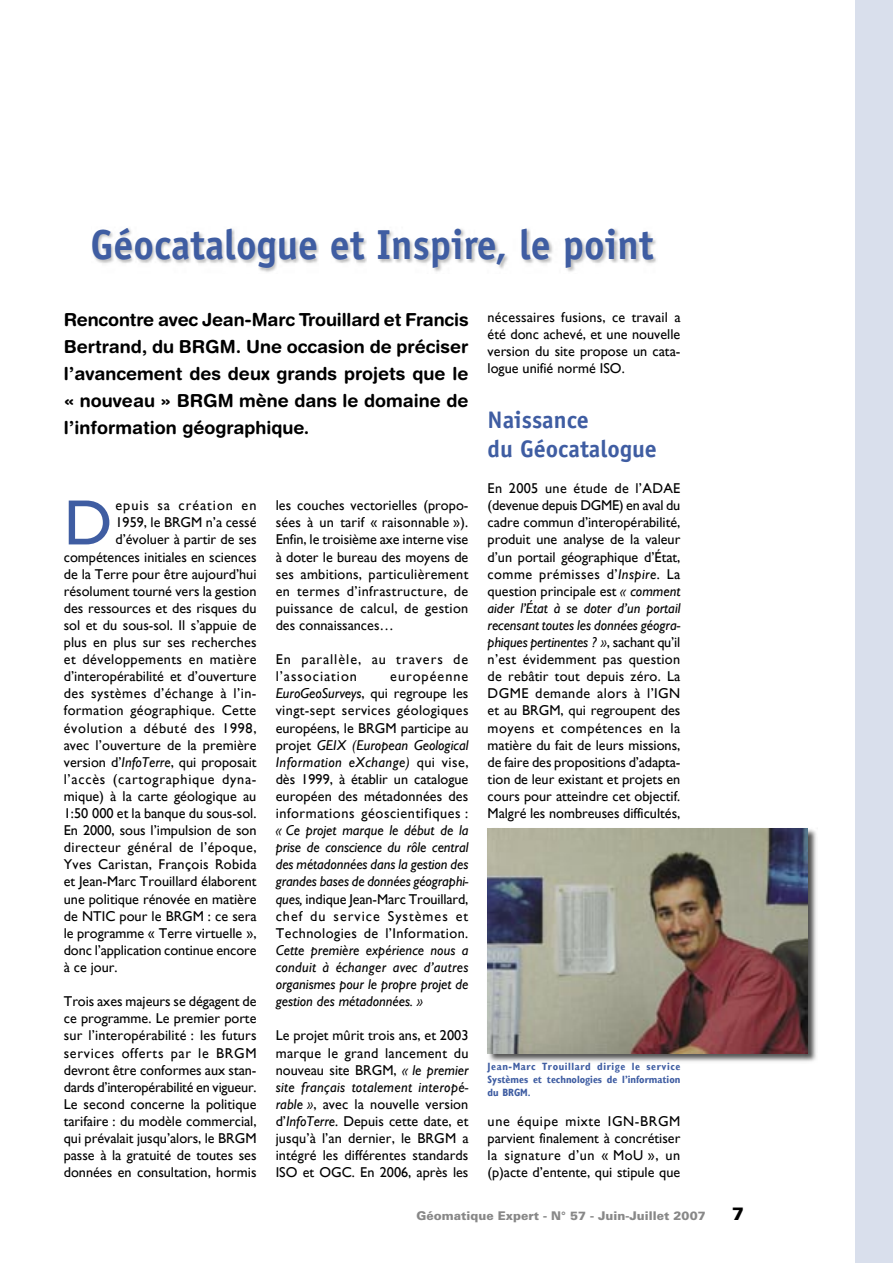
<style>
.page{position:relative;width:893px;height:1263px;background:#fff}
.page>*{position:absolute;margin:0;border:0;box-sizing:border-box;transform-origin:0 0}
.t1{font:64.5px "Gill Sans";color:#3f5da2}
.t2{font:700 42px "Officina Sans";color:#3f5da2;scale:.95 1}
.t3{font:700 24px/28.8px "Officina Sans";color:#3f5da2}
.t4{font:700 18px/27px "Helvetica Rounded";color:#000;text-align:justify}
.t5{font:900 18px "Univers";color:#000}
.t6{font:14.25px/17.1px "Gill Sans";color:#000;text-align:justify}
.t7{font:italic 14.25px/17.1px "Gill Sans";color:#000;text-align:justify}
.t8{font:14.25px/17.1px "Gill Sans";letter-spacing:.07em;color:#000}
.t9{font:14.25px "Gill Sans";letter-spacing:.03em;color:#000}
.t10{font:14.25px "Gill Sans";letter-spacing:.025em;color:#000}
.t11{font:14.25px "Gill Sans";letter-spacing:.055em;color:#000}
.t12{font:14.25px "Gill Sans";letter-spacing:.02em;color:#000}
.t13{font:14.25px "Gill Sans";letter-spacing:.035em;color:#000}
.t14{font:14.25px "Gill Sans";letter-spacing:.045em;color:#000}
.t15{font:900 12px "Univers";color:#888}
.t16{font:700 condensed 10.5px/12.6px "Gill Sans";color:#3f5da2;text-align:justify}
.s1{font-style:italic}
.s2{font-style:normal}
</style>
<div class="page">
<div style="left:855px;top:0;width:38px;height:1263px;background:#d9dfec"></div>
<img style="left:92px;top:228px;width:564px;height:44px">
<img style="left:487px;top:828px;width:329px;height:234px">
<img style="left:488px;top:828px;width:319px;height:225px">
<h2 class="t2" style="left:91px;top:218px;width:594px">Géocatalogue et Inspire, le point</h2>
<p class="t4" style="left:64px;top:305px;width:406px">Rencontre avec Jean-Marc Trouillard et Francis Bertrand, du BRGM. Une occasion de préciser l’avancement des deux grands projets que le « nouveau » BRGM mène dans le domaine de l’information géographique.</p>
<h1 class="t1" style="left:64px;top:486px;width:50px">D</h1>
<p class="t8" style="left:115px;top:497px;width:143px">epuis sa création en</p>
<p class="t6" style="left:115px;top:514px;width:143px">1959, le BRGM n’a cessé</p>
<p class="t6" style="left:115px;top:531px;width:143px">d’évoluer à partir de ses</p>
<p class="t6" style="left:64px;top:548px;width:194px">compétences initiales en sciences</p>
<p class="t6" style="left:64px;top:565px;width:194px">de la Terre pour être aujourd’hui</p>
<p class="t6" style="left:64px;top:582px;width:194px">résolument tourné vers la gestion</p>
<p class="t6" style="left:64px;top:600px;width:194px">des ressources et des risques du</p>
<p class="t6" style="left:64px;top:617px;width:194px">sol et du sous-sol. Il s’appuie de</p>
<p class="t6" style="left:64px;top:634px;width:194px">plus en plus sur ses recherches</p>
<p class="t9" style="left:64px;top:651px;width:194px">et développements en matière</p>
<p class="t6" style="left:64px;top:668px;width:194px">d’interopérabilité et d’ouverture</p>
<p class="t13" style="left:64px;top:685px;width:194px">des systèmes d’échange à l’in-</p>
<p class="t10" style="left:64px;top:702px;width:194px">formation géographique. Cette</p>
<p class="t14" style="left:64px;top:720px;width:194px">évolution a débuté des 1998,</p>
<p class="t6" style="left:64px;top:736px;width:194px">avec l’ouverture de la première</p>
<p class="t6" style="left:64px;top:753px;width:194px">version d’<span class="s1">InfoTerre</span>, qui proposait</p>
<p class="t11" style="left:64px;top:771px;width:194px">l’accès (cartographique dyna-</p>
<p class="t6" style="left:64px;top:788px;width:194px">mique) à la carte géologique au</p>
<p class="t6" style="left:64px;top:805px;width:194px">1:50 000 et la banque du sous-sol.</p>
<p class="t6" style="left:64px;top:822px;width:194px">En 2000, sous l’impulsion de son</p>
<p class="t9" style="left:64px;top:839px;width:194px">directeur général de l’époque,</p>
<p class="t12" style="left:64px;top:856px;width:194px">Yves Caristan, François Robida</p>
<p class="t6" style="left:64px;top:873px;width:194px">et Jean-Marc Trouillard élaborent</p>
<p class="t6" style="left:64px;top:890px;width:194px">une politique rénovée en matière</p>
<p class="t6" style="left:64px;top:907px;width:194px">de NTIC pour le BRGM : ce sera</p>
<p class="t6" style="left:64px;top:924px;width:194px">le programme « Terre virtuelle »,</p>
<p class="t6" style="left:64px;top:942px;width:194px">donc l’application continue encore</p>
<p class="t6" style="left:64px;top:959px;width:55px">à ce jour.</p>
<p class="t6" style="left:64px;top:993px;width:194px">Trois axes majeurs se dégagent de ce programme. Le premier porte sur l’interopérabilité : les futurs services offerts par le BRGM devront être conformes aux stan&shy;dards d’interopérabilité en vigueur.<br>Le second concerne la politique tarifaire : du modèle commercial, qui prévalait jusqu’alors, le BRGM passe à la gratuité de toutes ses données en consultation, hormis</p>
<p class="t6" style="left:276px;top:497px;width:194px">les couches vectorielles (propo&shy;sées à un tarif « raisonnable »).<br>Enfin, le troisième axe interne vise à doter le bureau des moyens de ses ambitions, particulièrement en termes d’infrastructure, de puissance de calcul, de gestion des connaissances…</p>
<p class="t8" style="left:276px;top:651px;width:194px">En parallèle, au travers de l’association</p>
<p class="t6" style="left:276px;top:668px;width:194px;text-indent:115px">européenne <span class="s1">EuroGeoSurveys</span>, qui regroupe les vingt-sept services géologiques européens, le BRGM participe au projet <span class="s1">GEIX (European Geological Information eXchange)</span> qui vise, dès 1999, à établir un catalogue européen des métadonnées des informations géoscientifiques :</p>
<p class="t7" style="left:276px;top:822px;width:194px">« Ce projet marque le début de la prise de conscience du rôle central des métadonnées dans la gestion des grandes bases de données géographi&shy;ques, <span class="s2">indique Jean-Marc Trouillard, chef du service Systèmes et Technologies de l’Information.</span></p>
<p class="t7" style="left:276px;top:942px;width:194px">Cette première expérience nous a conduit à échanger avec d’autres organismes pour le propre projet de gestion des métadonnées. »</p>
<p class="t6" style="left:276px;top:1027px;width:194px">Le projet mûrit trois ans, et 2003 marque le grand lancement du nouveau site BRGM, <span class="s1">« le premier site français totalement interopé&shy;rable »</span>, avec la nouvelle version d’<span class="s1">InfoTerre</span>. Depuis cette date, et jusqu’à l’an dernier, le BRGM a intégré les différentes standards ISO et OGC. En 2006, après les</p>
<p class="t6" style="left:488px;top:309px;width:194px">nécessaires fusions, ce travail a été donc achevé, et une nouvelle version du site propose un cata&shy;logue unifié normé ISO.</p>
<h3 class="t3" style="left:488px;top:405px;width:171px">Naissance<br>du Géocatalogue</h3>
<p class="t6" style="left:488px;top:480px;width:194px">En 2005 une étude de l’ADAE (devenue depuis DGME) en aval du cadre commun d’interopérabilité, produit une analyse de la valeur d’un portail géographique d’État, comme prémisses d’<span class="s1">Inspire</span>. La question principale est <span class="s1">« comment aider l’État à se doter d’un portail recensant toutes les données géogra&shy;phiques pertinentes ? »</span>, sachant qu’il n’est évidemment pas question de rebâtir tout depuis zéro. La DGME demande alors à l’IGN et au BRGM, qui regroupent des moyens et compétences en la matière du fait de leurs missions, de faire des propositions d’adapta&shy;tion de leur existant et projets en cours pour atteindre cet objectif.<br>Malgré les nombreuses difficultés,</p>
<p class="t16" style="left:488px;top:1060px;width:194px">Jean-Marc Trouillard dirige le service Systèmes et technologies de l’information du BRGM.</p>
<p class="t6" style="left:488px;top:1113px;width:194px">une équipe mixte IGN-BRGM parvient finalement à concrétiser la signature d’un « MoU », un (p)acte d’entente, qui stipule que</p>
<p class="t15" style="left:417px;top:1208px;width:291px">Géomatique Expert - N° 57 - Juin-Juillet 2007</p>
<p class="t5" style="left:732px;top:1203px;width:14px">7</p>
</div>
